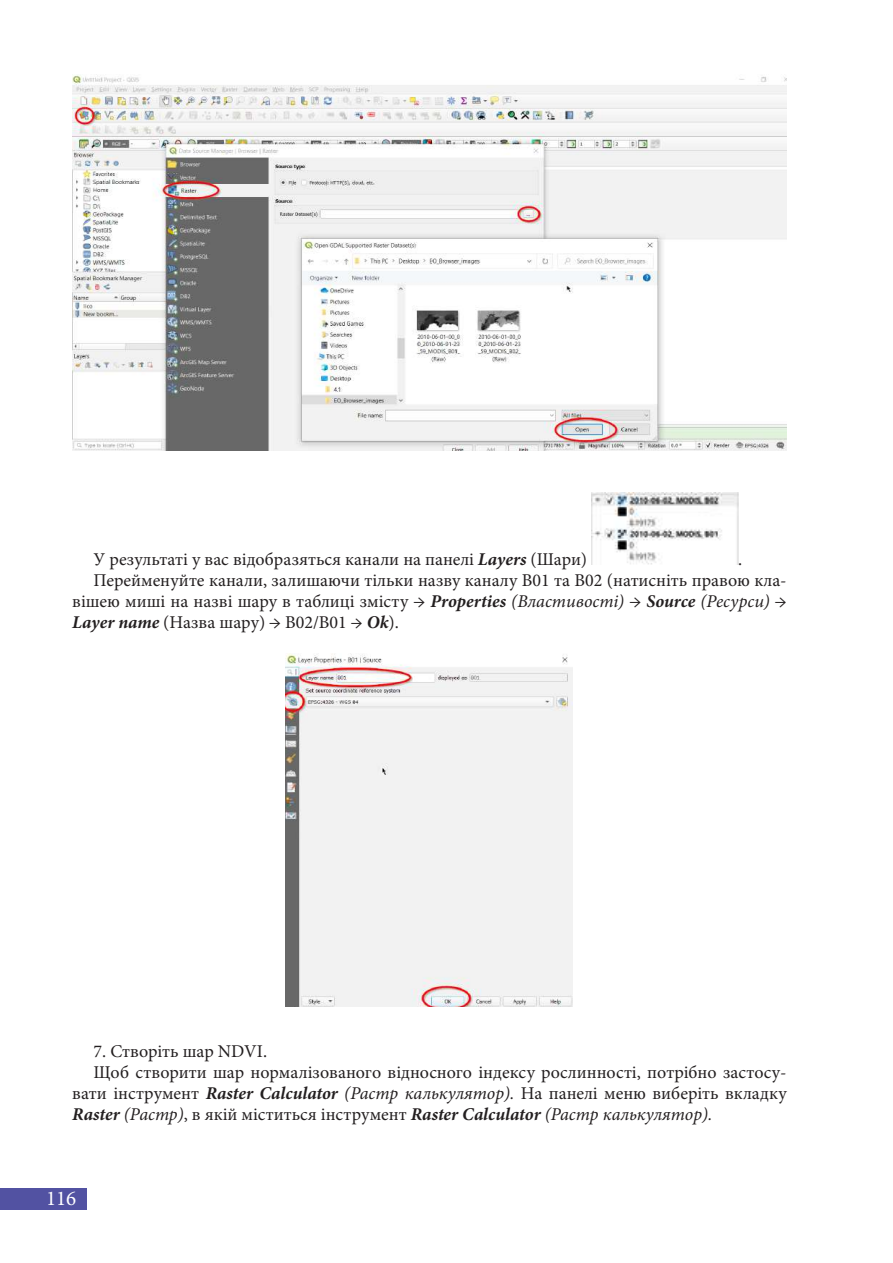
<style>
.page{position:relative;width:893px;height:1263px;background:#fff}
.page>*{position:absolute;margin:0;border:0;box-sizing:border-box;transform-origin:0 0}
.t1{font:21px "Minion Pro";color:#fff}
.t2{font:18px "Minion Pro";color:#231f20}
.t3{font:italic 18px "Minion Pro";color:#231f20}
.s1{font-weight:700;font-style:italic}
.s2{font-style:italic}
.s3{font-weight:700}
.s4{font-style:normal}
</style>
<div class="page">
<div style="left:0;top:1188px;width:86px;height:22px;background:#5252a2"></div>
<img style="left:72px;top:75px;width:715px;height:375px">
<img style="left:591px;top:493px;width:147px;height:72px">
<img style="left:285px;top:654px;width:287px;height:353px">
<p class="t2" style="left:94px;top:547px;width:495px">У результаті у вас відобразяться канали на панелі <span class="s1">Layers</span> (Шари)</p>
<p class="t2" style="left:738px;top:547px;width:6px">.</p>
<p class="t2" style="left:94px;top:568px;width:695px">Перейменуйте канали, залишаючи тільки назву каналу B01 та В02 (натисніть правою кла-</p>
<p class="t2" style="left:72px;top:589px;width:716px">вішею миші на назві шару в таблиці змісту → <span class="s1">Properties</span> <span class="s2">(Властивості)</span> → <span class="s1">Source</span> <span class="s2">(Ресурси)</span> →</p>
<p class="t2" style="left:72px;top:610px;width:328px"><span class="s1">Layer name</span> (Назва шару) → B02/B01 → <span class="s1">Оk</span>).</p>
<p class="t2" style="left:94px;top:1039px;width:175px">7. Створіть шар NDVI.</p>
<p class="t2" style="left:94px;top:1060px;width:695px">Щоб створити шар нормалізованого відносного індексу рослинності, потрібно застосу-</p>
<p class="t2" style="left:72px;top:1081px;width:716px">вати інструмент <span class="s1">Raster Calculator</span> <span class="s2">(Растр калькулятор).</span> На панелі меню виберіть вкладку</p>
<p class="t3" style="left:72px;top:1102px;width:642px"><span class="s3">Raster</span> (Растр)<span class="s4">, в якій міститься інструмент</span> <span class="s3">Raster Calculator</span> (Растр калькулятор).</p>
<p class="t1" style="left:46px;top:1184px;width:32px">116</p>
</div>
